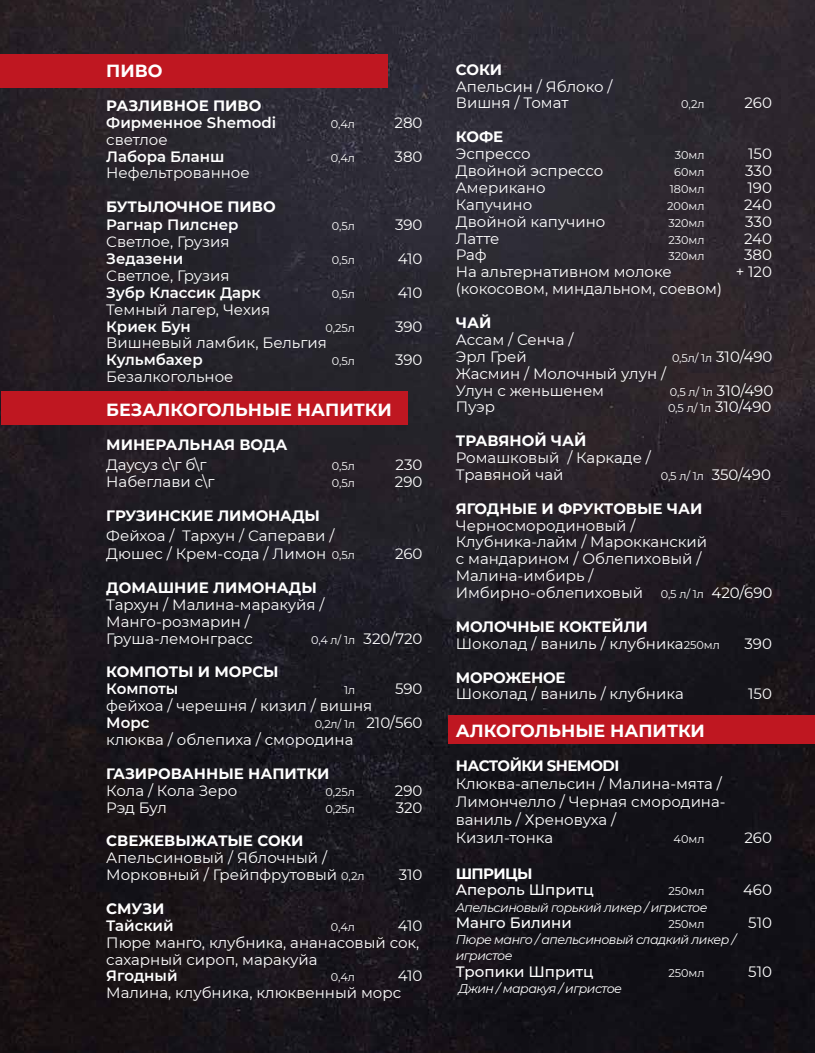
<style>
.page{position:relative;width:815px;height:1053px;background:#fff}
.page>*{position:absolute;margin:0;border:0;box-sizing:border-box;transform-origin:0 0}
.t1{font:700 17.5px "Montserrat";color:#fff}
.t2{font:15px/16.9px "Montserrat";color:#fff}
.t3{font:700 15px "Montserrat";color:#fff}
.t4{font:600 15px "Montserrat";color:#fff}
.t5{font:500 15px "Montserrat";color:#fff}
.t6{font:700 15px "Montserrat";letter-spacing:-.04em;color:#fff}
.t7{font:italic 12.5px/16.2px "Montserrat";letter-spacing:-.04em;color:#fff}
.t8{font:11.25px "Montserrat";color:#fff}
.s1{font-size:11.25px}
.s2{font-size:15px}
.s3{font-weight:700}
</style>
<div class="page">
<img style="left:0;top:0;width:815px;height:1052px">
<div style="left:1px;top:392px;width:406px;height:33px;background:#bf1721"></div>
<div style="left:0;top:55px;width:388px;height:33px;background:#bf1721"></div>
<div style="left:448px;top:715px;width:367px;height:28px;background:#bf1721"></div>
<p class="t1" style="left:106px;top:58px;width:58px">ПИВО</p>
<p class="t3" style="left:106px;top:95px;width:157px">РАЗЛИВНОЕ ПИВО</p>
<p class="t4" style="left:106px;top:112px;width:171px">Фирменное Shemodi</p>
<p class="t8" style="left:331px;top:116px;width:26px">0,4л</p>
<p class="t2" style="left:395px;top:113px;width:30px">280</p>
<p class="t2" style="left:106px;top:130px;width:63px">светлое</p>
<p class="t4" style="left:106px;top:146px;width:120px">Лабора Бланш</p>
<p class="t8" style="left:331px;top:150px;width:26px">0,4л</p>
<p class="t2" style="left:395px;top:147px;width:29px">380</p>
<p class="t2" style="left:106px;top:164px;width:145px">Нефельтрованное</p>
<p class="t3" style="left:106px;top:196px;width:171px">БУТЫЛОЧНОЕ ПИВО</p>
<p class="t4" style="left:106px;top:214px;width:134px">Рагнар Пилснер</p>
<p class="t8" style="left:332px;top:218px;width:25px">0,5л</p>
<p class="t2" style="left:395px;top:216px;width:29px">390</p>
<p class="t2" style="left:106px;top:233px;width:125px">Светлое, Грузия</p>
<p class="t4" style="left:106px;top:248px;width:78px">Зедазени</p>
<p class="t8" style="left:332px;top:252px;width:25px">0,5л</p>
<p class="t2" style="left:398px;top:250px;width:26px">410</p>
<p class="t2" style="left:106px;top:266px;width:125px">Светлое, Грузия</p>
<p class="t4" style="left:106px;top:282px;width:156px">Зубр Классик Дарк</p>
<p class="t8" style="left:332px;top:286px;width:25px">0,5л</p>
<p class="t2" style="left:398px;top:283px;width:26px">410</p>
<p class="t2" style="left:106px;top:300px;width:166px">Темный лагер, Чехия</p>
<p class="t4" style="left:106px;top:315px;width:86px">Криек Бун</p>
<p class="t8" style="left:325px;top:320px;width:31px">0,25л</p>
<p class="t2" style="left:395px;top:317px;width:29px">390</p>
<p class="t2" style="left:106px;top:334px;width:222px">Вишневый ламбик, Бельгия</p>
<p class="t4" style="left:106px;top:349px;width:98px">Кульмбахер</p>
<p class="t8" style="left:332px;top:353px;width:25px">0,5л</p>
<p class="t2" style="left:395px;top:351px;width:29px">390</p>
<p class="t2" style="left:106px;top:368px;width:129px">Безалкогольное</p>
<p class="t1" style="left:106px;top:397px;width:287px">БЕЗАЛКОГОЛЬНЫЕ НАПИТКИ</p>
<p class="t3" style="left:106px;top:433px;width:183px">МИНЕРАЛЬНАЯ ВОДА</p>
<p class="t2" style="left:106px;top:456px;width:102px">Даусуз с\г б\г</p>
<p class="t8" style="left:332px;top:458px;width:25px">0,5л</p>
<p class="t2" style="left:396px;top:456px;width:28px">230</p>
<p class="t2" style="left:106px;top:472px;width:110px">Набеглави с\г</p>
<p class="t8" style="left:332px;top:475px;width:25px">0,5л</p>
<p class="t2" style="left:395px;top:472px;width:29px">290</p>
<p class="t3" style="left:106px;top:504px;width:215px">ГРУЗИНСКИЕ ЛИМОНАДЫ</p>
<p class="t2" style="left:106px;top:526px;width:250px;line-height:18px">Фейхоа / Тархун / Саперави /<br>Дюшес / Крем-сода / Лимон <span class="s1">0,5л</span></p>
<p class="t2" style="left:395px;top:545px;width:29px">260</p>
<p class="t3" style="left:106px;top:577px;width:212px">ДОМАШНИЕ ЛИМОНАДЫ</p>
<p class="t2" style="left:106px;top:595px;width:220px">Тархун / Малина-маракуйя /<br>Манго-розмарин /<br>Груша-лемонграсс</p>
<p class="t8" style="left:311px;top:632px;width:113px">0,4 л/ 1л <span class="s2">320/720</span></p>
<p class="t3" style="left:106px;top:661px;width:174px">КОМПОТЫ И МОРСЫ</p>
<p class="t4" style="left:106px;top:678px;width:73px">Компоты</p>
<p class="t8" style="left:344px;top:682px;width:13px">1л</p>
<p class="t2" style="left:395px;top:680px;width:29px">590</p>
<p class="t2" style="left:106px;top:697px;width:268px">фейхоа / черешня / кизил / вишня</p>
<p class="t4" style="left:106px;top:712px;width:45px">Морс</p>
<p class="t8" style="left:315px;top:716px;width:109px">0,2л/ 1л <span class="s2">210/560</span></p>
<p class="t2" style="left:106px;top:730px;width:249px">клюква / облепиха / смородина</p>
<p class="t3" style="left:106px;top:762px;width:225px">ГАЗИРОВАННЫЕ НАПИТКИ</p>
<p class="t2" style="left:106px;top:781px;width:133px">Кола / Кола Зеро</p>
<p class="t8" style="left:325px;top:783px;width:31px">0,25л</p>
<p class="t2" style="left:395px;top:781px;width:29px">290</p>
<p class="t2" style="left:106px;top:798px;width:62px">Рэд Бул</p>
<p class="t8" style="left:325px;top:800px;width:31px">0,25л</p>
<p class="t2" style="left:396px;top:798px;width:28px">320</p>
<p class="t3" style="left:106px;top:830px;width:199px">СВЕЖЕВЫЖАТЫЕ СОКИ</p>
<p class="t2" style="left:106px;top:848px;width:260px">Апельсиновый / Яблочный /<br>Морковный / Грейпфрутовый <span class="s1">0,2л</span></p>
<p class="t2" style="left:399px;top:865px;width:25px">310</p>
<p class="t3" style="left:106px;top:897px;width:60px">СМУЗИ</p>
<p class="t4" style="left:106px;top:914px;width:69px">Тайский</p>
<p class="t8" style="left:331px;top:918px;width:26px">0,4л</p>
<p class="t2" style="left:106px;top:916px;width:318px;text-indent:291px">410<br>Пюре манго, клубника, ананасовый сок, сахарный сироп, маракуйа</p>
<p class="t4" style="left:106px;top:965px;width:73px">Ягодный</p>
<p class="t8" style="left:331px;top:969px;width:26px">0,4л</p>
<p class="t2" style="left:106px;top:967px;width:318px;text-indent:291px">410<br>Малина, клубника, клюквенный морс</p>
<p class="t3" style="left:456px;top:59px;width:48px">СОКИ</p>
<p class="t2" style="left:456px;top:77px;width:158px">Апельсин / Яблоко /<br>Вишня / Томат</p>
<p class="t8" style="left:681px;top:97px;width:25px">0,2л</p>
<p class="t2" style="left:744px;top:94px;width:29px">260</p>
<p class="t3" style="left:456px;top:126px;width:49px">КОФЕ</p>
<p class="t2" style="left:456px;top:145px;width:76px">Эспрессо</p>
<p class="t8" style="left:675px;top:147px;width:31px">30мл</p>
<p class="t2" style="left:748px;top:145px;width:25px">150</p>
<p class="t2" style="left:456px;top:162px;width:149px">Двойной эспрессо</p>
<p class="t8" style="left:674px;top:164px;width:32px">60мл</p>
<p class="t2" style="left:745px;top:162px;width:28px">330</p>
<p class="t2" style="left:456px;top:178px;width:91px">Американо</p>
<p class="t8" style="left:670px;top:181px;width:36px">180мл</p>
<p class="t2" style="left:748px;top:178px;width:26px">190</p>
<p class="t2" style="left:456px;top:195px;width:78px">Капучино</p>
<p class="t8" style="left:667px;top:198px;width:39px">200мл</p>
<p class="t2" style="left:744px;top:195px;width:30px">240</p>
<p class="t2" style="left:456px;top:212px;width:151px">Двойной капучино</p>
<p class="t8" style="left:668px;top:215px;width:38px">320мл</p>
<p class="t2" style="left:745px;top:212px;width:28px">330</p>
<p class="t2" style="left:456px;top:229px;width:45px">Латте</p>
<p class="t8" style="left:668px;top:232px;width:38px">230мл</p>
<p class="t2" style="left:744px;top:229px;width:30px">240</p>
<p class="t2" style="left:456px;top:246px;width:32px">Раф</p>
<p class="t8" style="left:668px;top:249px;width:38px">320мл</p>
<p class="t2" style="left:744px;top:246px;width:29px">380</p>
<p class="t2" style="left:456px;top:263px;width:218px">На альтернативном молоке</p>
<p class="t2" style="left:736px;top:263px;width:38px">+ 120</p>
<p class="t2" style="left:456px;top:280px;width:268px">(кокосовом, миндальном, соевом)</p>
<p class="t3" style="left:456px;top:312px;width:37px">ЧАЙ</p>
<p class="t2" style="left:456px;top:330px;width:119px">Ассам / Сенча /<br>Эрл Грей</p>
<p class="t8" style="left:672px;top:350px;width:102px">0,5л/ 1л <span class="s2">310/490</span></p>
<p class="t2" style="left:456px;top:364px;width:212px">Жасмин / Молочный улун /<br>Улун с женьшенем</p>
<p class="t8" style="left:670px;top:384px;width:105px">0,5 л/ 1л <span class="s2">310/490</span></p>
<p class="t2" style="left:456px;top:398px;width:41px">Пуэр</p>
<p class="t8" style="left:668px;top:400px;width:105px">0,5 л/ 1л <span class="s2">310/490</span></p>
<p class="t3" style="left:456px;top:430px;width:132px">ТРАВЯНОЙ ЧАЙ</p>
<p class="t2" style="left:456px;top:448px;width:197px">Ромашковый / Каркаде /<br>Травяной чай</p>
<p class="t8" style="left:661px;top:468px;width:112px">0,5 л/ 1л <span class="s2">350/490</span></p>
<p class="t3" style="left:456px;top:497px;width:248px">ЯГОДНЫЕ И ФРУКТОВЫЕ ЧАИ</p>
<p class="t2" style="left:456px;top:516px;width:253px">Черносмородиновый /<br>Клубника-лайм / Марокканский с мандарином / Облепиховый /<br>Малина-имбирь /<br>Имбирно-облепиховый</p>
<p class="t8" style="left:661px;top:586px;width:113px">0,5 л/ 1л <span class="s2">420/690</span></p>
<p class="t2" style="left:456px;top:617px;width:266px"><span class="s3">МОЛОЧНЫЕ КОКТЕЙЛИ<br></span>Шоколад / ваниль / клубника<span class="s1">250мл</span></p>
<p class="t2" style="left:744px;top:634px;width:29px">390</p>
<p class="t3" style="left:456px;top:666px;width:111px">МОРОЖЕНОЕ</p>
<p class="t2" style="left:456px;top:685px;width:229px">Шоколад / ваниль / клубника</p>
<p class="t2" style="left:748px;top:685px;width:25px">150</p>
<p class="t1" style="left:456px;top:717px;width:251px">АЛКОГОЛЬНЫЕ НАПИТКИ</p>
<p class="t6" style="left:456px;top:754px;width:165px">НАСТОЙКИ SHEMODI</p>
<p class="t2" style="left:456px;top:774px;width:271px;line-height:18px">Клюква-апельсин / Малина-мята /<br>Лимончелло / Черная смородина&shy;ваниль / Хреновуха /<br>Кизил-тонка</p>
<p class="t8" style="left:674px;top:831px;width:32px">40мл</p>
<p class="t2" style="left:744px;top:828px;width:29px">260</p>
<p class="t3" style="left:456px;top:862px;width:78px">ШПРИЦЫ</p>
<p class="t5" style="left:456px;top:879px;width:140px">Апероль Шпритц</p>
<p class="t8" style="left:668px;top:883px;width:38px">250мл</p>
<p class="t2" style="left:743px;top:880px;width:30px">460</p>
<p class="t7" style="left:456px;top:898px;width:253px">Апельсиновый горький ликер / игристое</p>
<p class="t5" style="left:456px;top:911px;width:118px">Манго Билини</p>
<p class="t8" style="left:668px;top:916px;width:38px">250мл</p>
<p class="t2" style="left:748px;top:913px;width:25px">510</p>
<p class="t7" style="left:456px;top:931px;width:282px">Пюре манго / апельсиновый сладкий ликер / игристое</p>
<p class="t5" style="left:456px;top:960px;width:139px">Тропики Шпритц</p>
<p class="t8" style="left:668px;top:964px;width:38px">250мл</p>
<p class="t2" style="left:748px;top:962px;width:25px">510</p>
<p class="t7" style="left:459px;top:979px;width:165px">Джин / маракуя / игристое</p>
</div>
